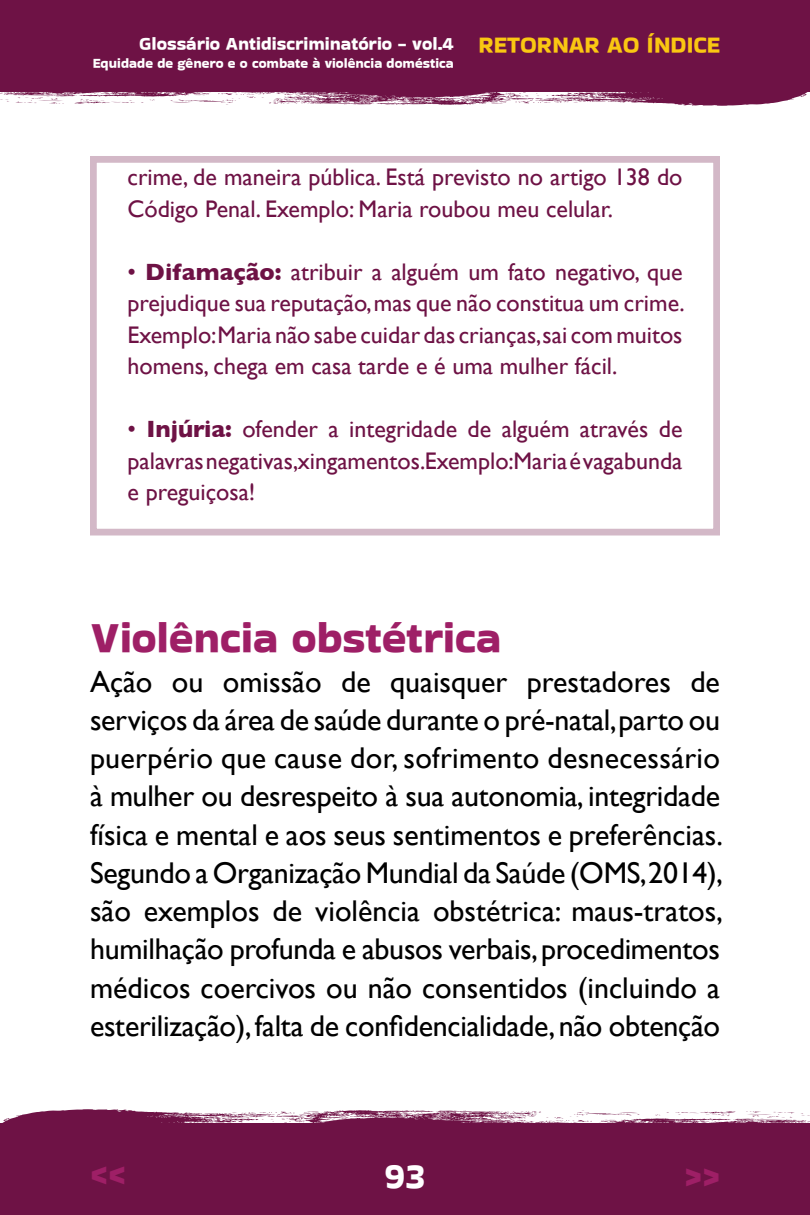
<style>
.page{position:relative;width:810px;height:1215px;background:#fff}
.page>*{position:absolute;margin:0;border:0;box-sizing:border-box;transform-origin:0 0}
.t1{font:45px "Bakbak One";color:#9e1f66}
.t2{font:37.5px "Bakbak One";color:#9e1f66}
.t3{font:37.5px "Bakbak One";color:#fff}
.t4{font:30px/38.2px "Gill Sans";letter-spacing:-.01em;color:#000;text-align:justify}
.t5{font:24px/31.5px "Gill Sans";color:#6e1245;text-align:justify}
.t6{font:24px "Bakbak One";color:#fac712}
.t7{font:18.75px "Bakbak One";color:#fff}
.t8{font:14.25px "Bakbak One";color:#fff}
.s1{font-weight:700}
</style>
<div class="page">
<div style="left:0;top:1123px;width:810px;height:92px;background:#6e1245"></div>
<svg style="left:2px;top:1109px;width:807px;height:14px"></svg>
<div style="left:0;top:0;width:810px;height:92px;background:#6e1245"></div>
<svg style="left:1px;top:92px;width:807px;height:14px"></svg>
<div style="left:90px;top:156px;width:630px;height:380px;border:7px solid #d3b8c7"></div>
<p class="t7" style="left:139px;top:32px;width:316px">Glossário Antidiscriminatório - vol.4</p>
<p class="t8" style="left:93px;top:55px;width:362px">Equidade de gênero e o combate à violência doméstica</p>
<p class="t6" style="left:478px;top:30px;width:243px">RETORNAR AO ÍNDICE</p>
<p class="t5" style="left:128px;top:161px;width:557px">crime, de maneira pública. Está previsto no artigo 138 do<br>Código Penal. Exemplo: Maria roubou meu celular.</p>
<p class="t5" style="left:128px;top:256px;width:559px">• <span class="s1">Difamação:</span> atribuir a alguém um fato negativo, que prejudique sua reputação, mas que não constitua um crime.<br>Exemplo:Maria não sabe cuidar das crianças,sai com muitos homens, chega em casa tarde e é uma mulher fácil.</p>
<p class="t5" style="left:128px;top:413px;width:557px">• <span class="s1">Injúria:</span> ofender a integridade de alguém através de palavras negativas,xingamentos.Exemplo:Maria é vagabunda e preguiçosa!</p>
<h1 class="t1" style="left:90px;top:611px;width:413px">Violência obstétrica</h1>
<p class="t4" style="left:90px;top:662px;width:635px">Ação ou omissão de quaisquer prestadores de serviços da área de saúde durante o pré-natal,parto ou puerpério que cause dor, sofrimento desnecessário à mulher ou desrespeito à sua autonomia, integridade física e mental e aos seus sentimentos e preferências.<br>Segundo a Organização Mundial da Saúde (OMS,2014), são exemplos de violência obstétrica: maus-tratos, humilhação profunda e abusos verbais, procedimentos médicos coercivos ou não consentidos (incluindo a esterilização), falta de confidencialidade, não obtenção</p>
<p class="t3" style="left:385px;top:1154px;width:42px">93</p>
<p class="t2" style="left:90px;top:1153px;width:38px">&lt;&lt;</p>
<p class="t2" style="left:684px;top:1155px;width:38px">&gt;&gt;</p>
</div>
